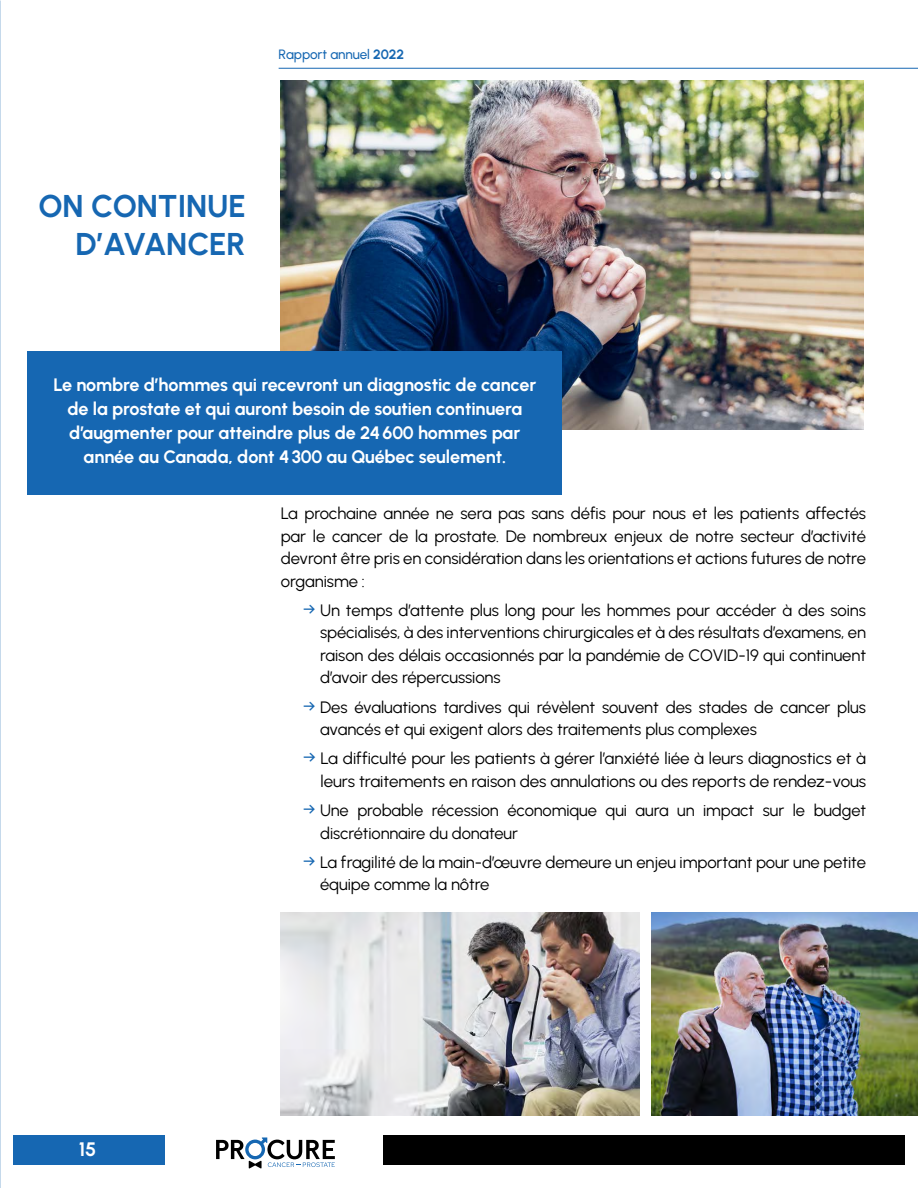
<style>
.page{position:relative;width:918px;height:1188px;background:#fff}
.page>*{position:absolute;margin:0;border:0;box-sizing:border-box;transform-origin:0 0}
.t1{font:700 31.5px/37.8px "Urbanist";letter-spacing:-.01em;color:#1667b2;text-align:right}
.t2{font:700 19.5px "Urbanist";color:#fff}
.t3{font:700 18px/24px "Urbanist";letter-spacing:-.01em;color:#fff;text-align:center}
.t4{font:16.5px/22.5px "Urbanist";letter-spacing:-.005em;color:#000}
.t5{font:500 13.5px "Urbanist";letter-spacing:-.005em;color:#1667b2}
.s1{font-weight:700}
.s2{font-size:18.15px;color:#1667b2}
</style>
<div class="page">
<div style="left:13px;top:1135px;width:151px;height:29px;background:#1667b2"></div>
<div style="left:383px;top:1135px;width:521px;height:29px;background:#000"></div>
<svg style="left:216px;top:1137px;width:119px;height:31px"></svg>
<hr style="left:279px;top:68px;width:639px;height:1px;background:#1667b2">
<img style="left:0;top:913px;width:1px;height:203px">
<img style="left:281px;top:80px;width:583px;height:350px">
<img style="left:651px;top:913px;width:267px;height:203px">
<img style="left:280px;top:913px;width:359px;height:203px">
<div style="left:27px;top:351px;width:535px;height:143px;background:#1667b2"></div>
<p class="t5" style="left:279px;top:46px;width:127px">Rapport annuel <span class="s1">2022</span></p>
<h1 class="t1" style="left:38px;top:186px;width:209px">ON CONTINUE<br>D’AVANCER</h1>
<p class="t3" style="left:53px;top:372px;width:484px">Le nombre d’hommes qui recevront un diagnostic de cancer de la prostate et qui auront besoin de soutien continuera d’augmenter pour atteindre plus de 24600 hommes par année au Canada, dont 4300 au Québec seulement.</p>
<p class="t2" style="left:79px;top:1137px;width:19px">15</p>
<p class="t4" style="left:281px;top:502px;width:587px;text-align:justify">La prochaine année ne sera pas sans défis pour nous et les patients affectés par le cancer de la prostate. De nombreux enjeux de notre secteur d’activité devront être pris en considération dans les orientations et actions futures de notre organisme :</p>
<p class="t4" style="left:320px;top:598px;width:548px;text-align:justify;text-indent:-17px"><span class="s2">→</span> Un temps d’attente plus long pour les hommes pour accéder à des soins spécialisés, à des interventions chirurgicales et à des résultats d’examens, en raison des délais occasionnés par la pandémie de COVID-19 qui continuent d’avoir des répercussions</p>
<p class="t4" style="left:320px;top:695px;width:547px;text-indent:-17px"><span class="s2">→</span> Des évaluations tardives qui révèlent souvent des stades de cancer plus avancés et qui exigent alors des traitements plus complexes</p>
<p class="t4" style="left:303px;top:747px;width:564px;text-align:right"><span class="s2">→</span> La difficulté pour les patients à gérer l’anxiété liée à leurs diagnostics et à leurs traitements en raison des annulations ou des reports de rendez-vous</p>
<p class="t4" style="left:320px;top:799px;width:548px;text-indent:-17px"><span class="s2">→</span> Une probable récession économique qui aura un impact sur le budget discrétionnaire du donateur</p>
<p class="t4" style="left:320px;top:850px;width:547px;text-indent:-17px"><span class="s2">→</span> La fragilité de la main-d’œuvre demeure un enjeu important pour une petite équipe comme la nôtre</p>
</div>
